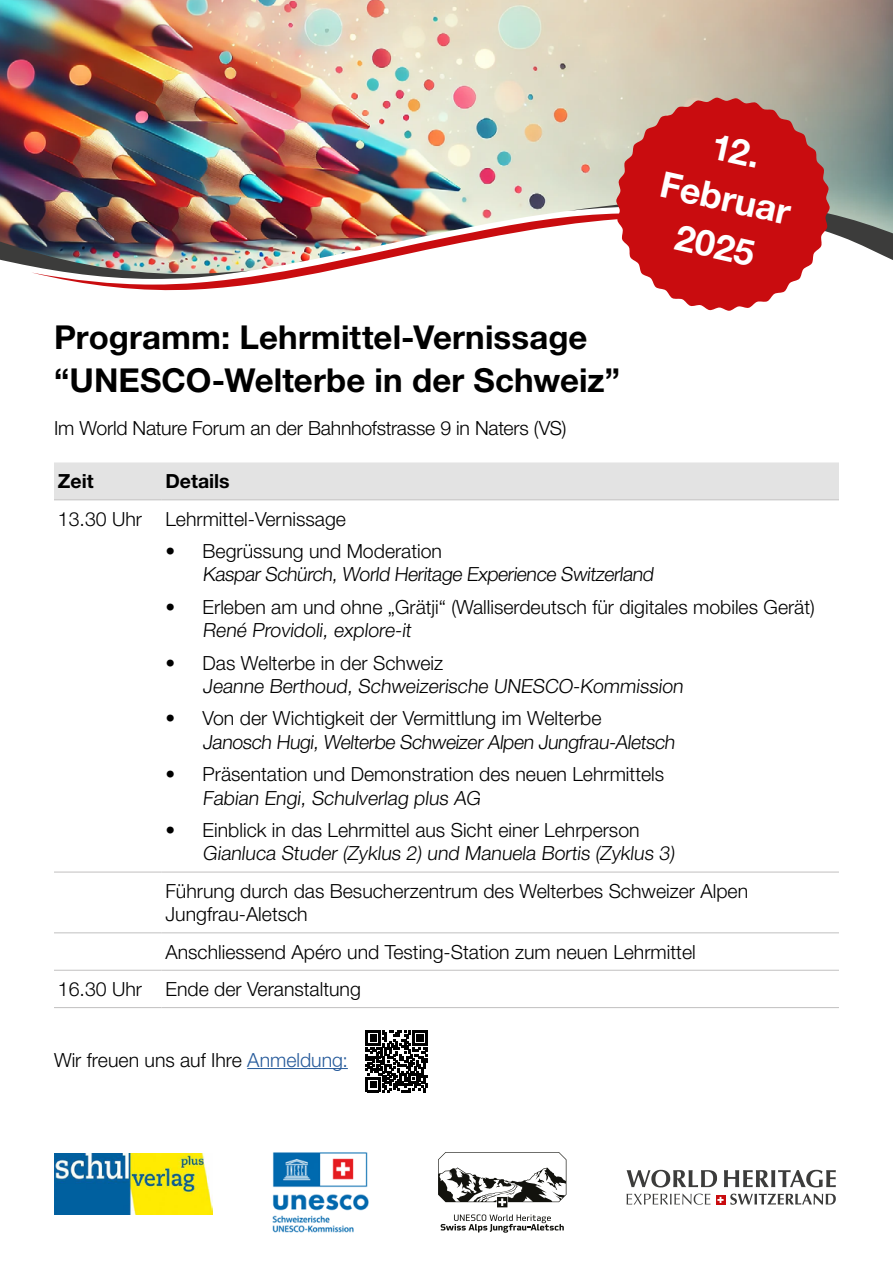
<style>
.page{position:relative;width:893px;height:1263px;background:#fff}
.page>*{position:absolute;margin:0;border:0;box-sizing:border-box;transform-origin:0 0}
.t1{font:700 36px/48.6px "Helvetica Neue LT Std";color:#fff;text-align:center}
.t2{font:700 33px/43.5px "Helvetica Neue LT Std";letter-spacing:.005em;color:#000}
.t3{font:300 19.5px/23.4px "Helvetica Neue LT Std";color:#000}
.t4{font:700 19.5px "Helvetica Neue LT Std";color:#000}
.s1{color:#275b9b}
</style>
<div class="page">
<hr style="left:247px;top:1068px;width:101px;height:1px;background:#275b9b">
<div style="left:54px;top:462px;width:785px;height:38px;background:#e3e3e3"></div>
<svg style="left:54px;top:871px;width:785px;height:99px"></svg>
<hr style="left:54px;top:500px;width:108px;height:1px;background:#c1c0c0">
<hr style="left:162px;top:500px;width:677px;height:1px;background:#c1c0c0">
<hr style="left:54px;top:872px;width:108px;height:1px;background:#c1c0c0">
<hr style="left:162px;top:872px;width:677px;height:1px;background:#c1c0c0">
<hr style="left:54px;top:932px;width:108px;height:1px;background:#c1c0c0">
<hr style="left:162px;top:932px;width:677px;height:1px;background:#c1c0c0">
<hr style="left:54px;top:970px;width:108px;height:1px;background:#c1c0c0">
<hr style="left:162px;top:970px;width:677px;height:1px;background:#c1c0c0">
<hr style="left:54px;top:1007px;width:108px;height:1px;background:#c1c0c0">
<hr style="left:162px;top:1007px;width:677px;height:1px;background:#c1c0c0">
<img style="left:54px;top:1154px;width:158px;height:60px">
<svg style="left:441px;top:1214px;width:123px;height:19px"></svg>
<svg style="left:438px;top:1152px;width:128px;height:55px"></svg>
<svg style="left:627px;top:1170px;width:90px;height:17px"></svg>
<svg style="left:724px;top:1170px;width:112px;height:17px"></svg>
<svg style="left:716px;top:1195px;width:9px;height:10px"></svg>
<svg style="left:717px;top:1197px;width:7px;height:6px"></svg>
<svg style="left:730px;top:1193px;width:106px;height:12px"></svg>
<svg style="left:627px;top:1193px;width:83px;height:12px"></svg>
<img style="left:0;top:0;width:893px;height:239px">
<svg style="left:0;top:239px;width:31px;height:28px"></svg>
<svg style="left:567px;top:195px;width:326px;height:65px"></svg>
<img style="left:31px;top:208px;width:585px;height:83px">
<svg style="left:616px;top:97px;width:214px;height:214px;background:#cd3e3e"></svg>
<img style="left:272px;top:1152px;width:97px;height:81px">
<svg style="left:366px;top:1030px;width:61px;height:62px"></svg>
<h2 class="t2" style="left:54px;top:314px;width:568px">Programm: Lehrmittel-Vernissage “UNESCO-Welterbe in der Schweiz”</h2>
<h1 class="t1" style="left:678px;top:111px;width:134px;rotate:13deg">12.<br>Februar<br>2025</h1>
<p class="t3" style="left:54px;top:415px;width:514px">Im World Nature Forum an der Bahnhofstrasse 9 in Naters (VS)</p>
<p class="t4" style="left:58px;top:469px;width:37px">Zeit</p>
<p class="t4" style="left:165px;top:469px;width:66px">Details</p>
<p class="t3" style="left:58px;top:506px;width:290px">13.30 Uhr Lehrmittel-Vernissage</p>
<p class="t3" style="left:203px;top:539px;width:455px;text-indent:-37px">• Begrüssung und Moderation<br>Kaspar Schürch, World Heritage Experience Switzerland</p>
<p class="t3" style="left:203px;top:595px;width:614px;text-indent:-37px">• Erleben am und ohne „Grätji“ (Walliserdeutsch für digitales mobiles Gerät)<br>René Providoli, explore-it</p>
<p class="t3" style="left:203px;top:650px;width:485px;text-indent:-37px">• Das Welterbe in der Schweiz<br>Jeanne Berthoud, Schweizerische UNESCO-Kommission</p>
<p class="t3" style="left:203px;top:706px;width:476px;text-indent:-37px">• Von der Wichtigkeit der Vermittlung im Welterbe<br>Janosch Hugi, Welterbe Schweizer Alpen Jungfrau-Aletsch</p>
<p class="t3" style="left:203px;top:762px;width:463px;text-indent:-37px">• Präsentation und Demonstration des neuen Lehrmittels<br>Fabian Engi, Schulverlag plus AG</p>
<p class="t3" style="left:203px;top:818px;width:473px;text-indent:-37px">• Einblick in das Lehrmittel aus Sicht einer Lehrperson<br>Gianluca Studer (Zyklus 2) und Manuela Bortis (Zyklus 3)</p>
<p class="t3" style="left:165px;top:879px;width:584px">Führung durch das Besucherzentrum des Welterbes Schweizer Alpen<br>Jungfrau-Aletsch</p>
<p class="t3" style="left:58px;top:932px;width:639px;line-height:37.3px;text-indent:108px">Anschliessend Apéro und Testing-Station zum neuen Lehrmittel<br>16.30 Uhr Ende der Veranstaltung</p>
<p class="t3" style="left:54px;top:1047px;width:295px">Wir freuen uns auf Ihre <span class="s1">Anmeldung:</span></p>
</div>
